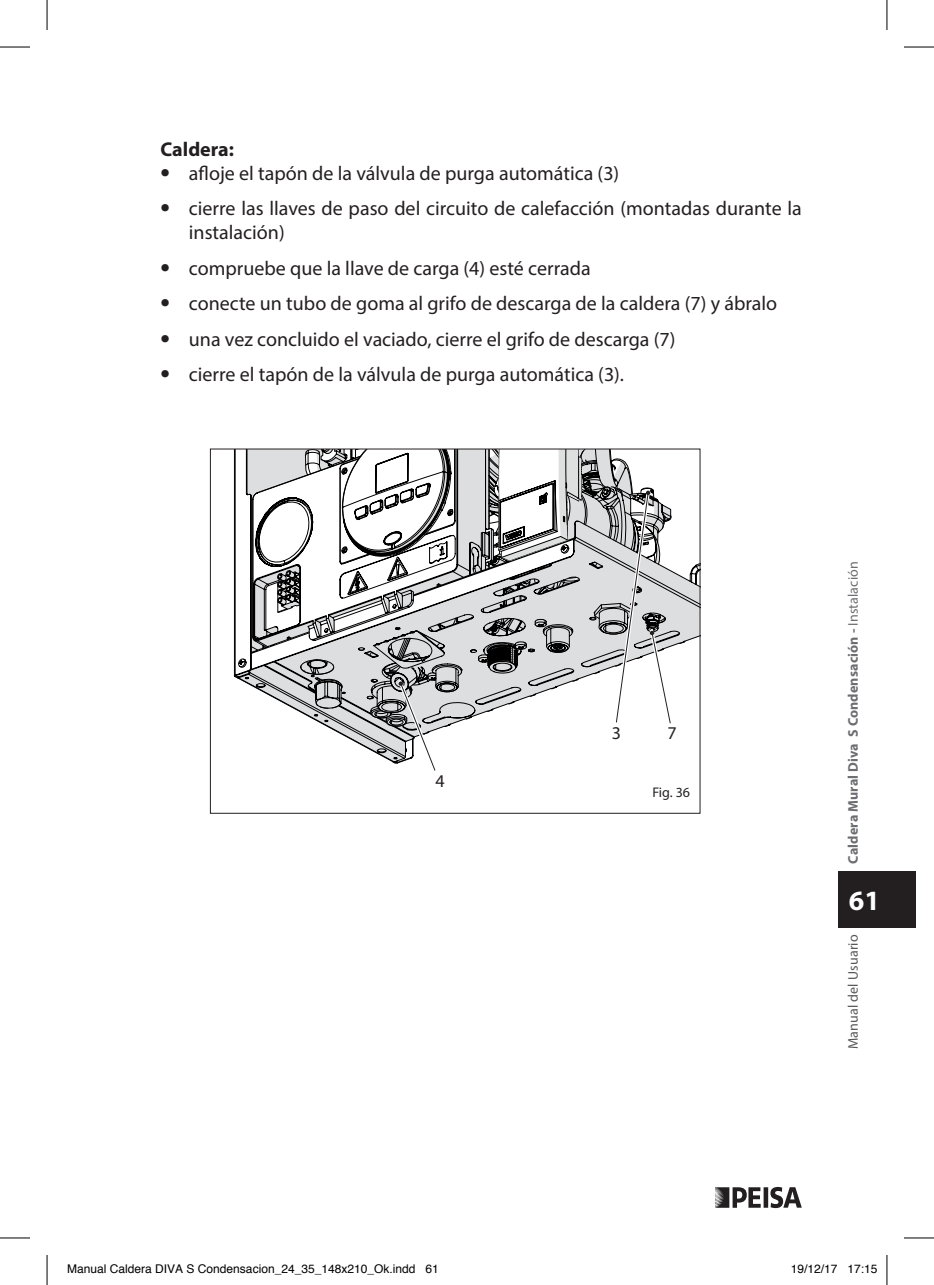
<style>
.page{position:relative;width:934px;height:1285px;background:#fff}
.page>*{position:absolute;margin:0;border:0;box-sizing:border-box;transform-origin:0 0}
.t1{font:700 28px "Myriad Pro";color:#fff}
.t2{font:20px/24px "Myriad Pro";color:#231f20}
.t3{font:700 20px "Myriad Pro";color:#231f20}
.t4{font:18px "Myriad Pro";color:#231f20}
.t5{font:700 14px "Myriad Pro";letter-spacing:.01em;color:#6c6d70}
.t6{font:14px "Myriad Pro";letter-spacing:.01em;color:#57585a}
.t7{font:14px "Myriad Pro";color:#231f20}
.t8{font:12px "Helvetica";color:#000}
.s1{font-weight:700;font-size:28px}
.s2{font-weight:400}
</style>
<div class="page">
<div style="left:838px;top:871px;width:76px;height:56px;background:#231f20"></div>
<svg style="left:715px;top:1187px;width:86px;height:21px"></svg>
<svg style="left:233px;top:450px;width:5px;height:229px"></svg>
<svg style="left:674px;top:564px;width:24px;height:82px"></svg>
<svg style="left:238px;top:450px;width:436px;height:321px"></svg>
<hr style="left:0;top:47px;width:30px;height:1px;background:#000">
<hr style="left:903px;top:47px;width:30px;height:1px;background:#000">
<hr style="left:0;top:1237px;width:30px;height:1px;background:#000">
<hr style="left:903px;top:1237px;width:30px;height:1px;background:#000">
<hr style="left:47px;top:0;width:1px;height:30px;background:#000">
<hr style="left:47px;top:1255px;width:1px;height:30px;background:#000">
<hr style="left:886px;top:0;width:1px;height:30px;background:#000">
<hr style="left:886px;top:1255px;width:1px;height:30px;background:#000">
<p class="t3" style="left:160px;top:136px;width:75px">Caldera:</p>
<p class="t2" style="left:160px;top:161px;width:460px"><span class="s1">•</span> afloje el tapón de la válvula de purga automática (3)</p>
<p class="t2" style="left:189px;top:196px;width:614px;text-indent:-28px"><span class="s1">•</span> cierre las llaves de paso del circuito de calefacción (montadas durante la instalación)</p>
<p class="t2" style="left:160px;top:256px;width:431px"><span class="s1">•</span> compruebe que la llave de carga (4) esté cerrada</p>
<p class="t2" style="left:160px;top:291px;width:618px"><span class="s1">•</span> conecte un tubo de goma al grifo de descarga de la caldera (7) y ábralo</p>
<p class="t2" style="left:160px;top:326px;width:516px"><span class="s1">•</span> una vez concluido el vaciado, cierre el grifo de descarga (7)</p>
<p class="t2" style="left:160px;top:362px;width:465px"><span class="s1">•</span> cierre el tapón de la válvula de purga automática (3).</p>
<p class="t4" style="left:435px;top:769px;width:11px">4</p>
<p class="t4" style="left:611px;top:721px;width:11px">3</p>
<p class="t4" style="left:667px;top:722px;width:11px">7</p>
<p class="t7" style="left:652px;top:783px;width:39px">Fig. 36</p>
<p class="t5" style="left:843px;top:863px;width:304px;rotate:-90deg">Caldera Mural Diva S Condensación - <span class="s2">Instalación</span></p>
<h1 class="t1" style="left:848px;top:882px;width:33px">61</h1>
<p class="t6" style="left:844px;top:1049px;width:116px;rotate:-90deg">Manual del Usuario</p>
<p class="t8" style="left:67px;top:1259px;width:373px">Manual Caldera DIVA S Condensacion_24_35_148x210_Ok.indd 61</p>
<p class="t8" style="left:790px;top:1259px;width:88px">19/12/17 17:15</p>
</div>
